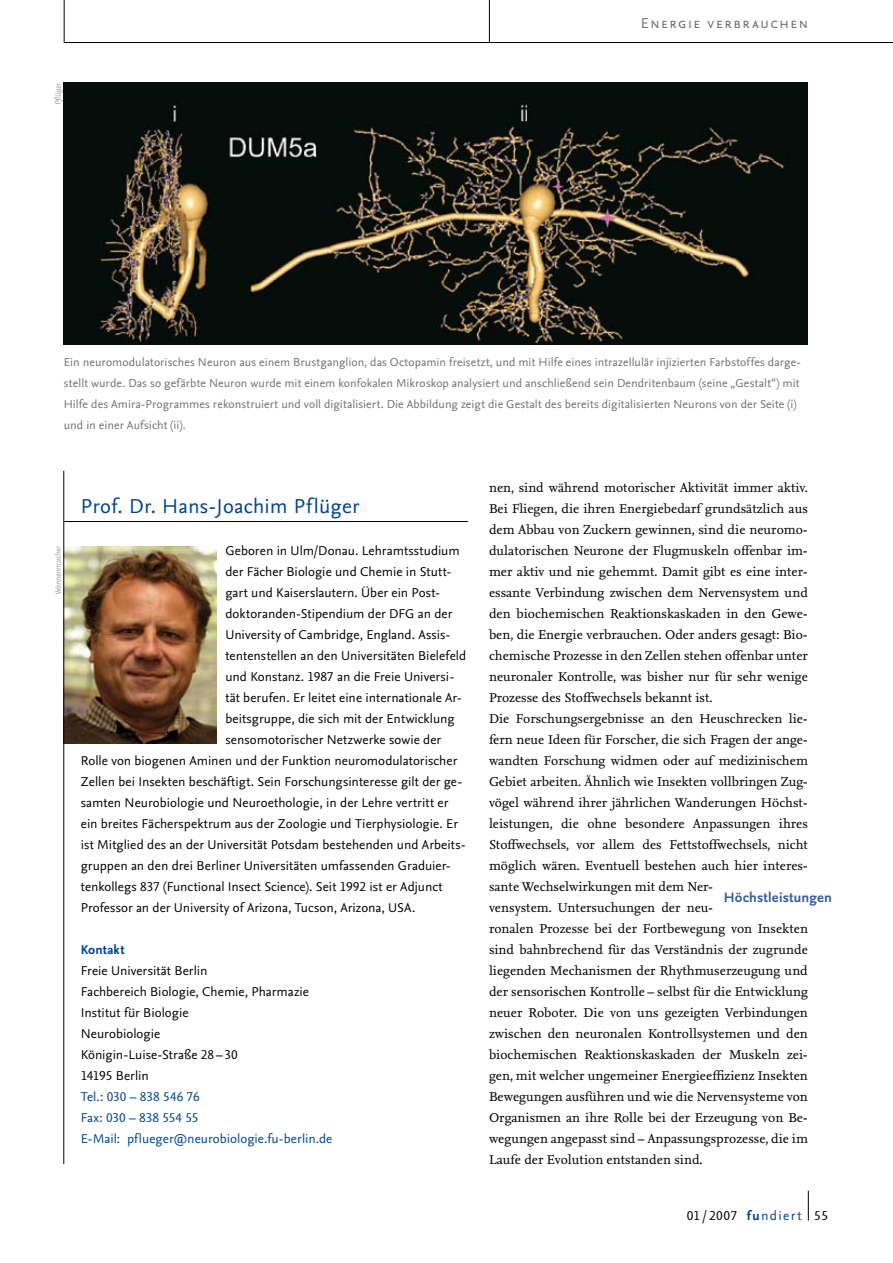
<style>
.page{position:relative;width:893px;height:1263px;background:#fff}
.page>*{position:absolute;margin:0;border:0;box-sizing:border-box;transform-origin:0 0}
.t1{font:21px "Nexus Sans OT";letter-spacing:.015em;color:#004489}
.t2{font:15px "Nexus Sans OT";letter-spacing:.1em;color:#707173}
.t3{font:700 14.25px "Nexus Sans OT";letter-spacing:.01em;color:#365e9b}
.t4{font:13.5px "Nexus Sans OT";letter-spacing:.03em;color:#000}
.t5{font:13.35px/21px "Nexus Serif TF";color:#000}
.t6{font:13.35px/21px "Nexus Sans OT";letter-spacing:.005em;color:#000}
.t7{font:13.35px/21px "Nexus Sans OT";letter-spacing:.005em;color:#004489}
.t8{font:700 13.35px "Nexus Sans OT";letter-spacing:.005em;color:#004489}
.t9{font:12px/21px "Nexus Sans OT";letter-spacing:.01em;color:#707173}
.t10{font:italic 8.25px "Nexus Sans OT";color:#9c9d9f}
.s1{font-weight:700;color:#004489}
.s2{color:#004489}
</style>
<div class="page">
<hr style="left:64px;top:521px;width:404px;height:1px;background:#000">
<img style="left:65px;top:546px;width:152px;height:198px">
<hr style="left:64px;top:471px;width:1px;height:693px;background:#000">
<img style="left:64px;top:83px;width:744px;height:262px">
<hr style="left:489px;top:0;width:1px;height:43px;background:#000">
<hr style="left:64px;top:42px;width:829px;height:1px;background:#000">
<hr style="left:64px;top:0;width:1px;height:43px;background:#000">
<svg style="left:808px;top:1191px;width:1px;height:29px"></svg>
<p class="t10" style="left:53px;top:105px;width:24px;rotate:-90deg">Pflüger</p>
<p class="t2" style="left:641px;top:14px;width:169px">Energie verbrauchen</p>
<p class="t9" style="left:64px;top:351px;width:739px">Ein neuromodulatorisches Neuron aus einem Brustganglion, das Octopamin freisetzt, und mit Hilfe eines intrazellulär injizierten Farbstoffes darge&shy;stellt wurde. Das so gefärbte Neuron wurde mit einem konfokalen Mikroskop analysiert und anschließend sein Dendritenbaum (seine „Gestalt“) mit Hilfe des Amira-Programmes rekonstruiert und voll digitalisiert. Die Abbildung zeigt die Gestalt des bereits digitalisierten Neurons von der Seite (i) und in einer Aufsicht (ii).</p>
<p class="t10" style="left:53px;top:595px;width:51px;rotate:-90deg">Wannenmacher</p>
<h1 class="t1" style="left:81px;top:492px;width:280px">Prof. Dr. Hans-Joachim Pflüger</h1>
<p class="t6" style="left:225px;top:540px;width:236px">Geboren in Ulm/Donau. Lehramtsstudium</p>
<p class="t6" style="left:225px;top:561px;width:228px">der Fächer Biologie und Chemie in Stutt-</p>
<p class="t6" style="left:225px;top:582px;width:216px">gart und Kaiserslautern. Über ein Post-</p>
<p class="t6" style="left:225px;top:603px;width:229px">doktoranden-Stipendium der DFG an der</p>
<p class="t6" style="left:225px;top:624px;width:227px">University of Cambridge, England. Assis-</p>
<p class="t6" style="left:225px;top:645px;width:243px">tentenstellen an den Universitäten Bielefeld</p>
<p class="t6" style="left:225px;top:666px;width:230px">und Konstanz. 1987 an die Freie Universi-</p>
<p class="t6" style="left:225px;top:687px;width:238px">tät berufen. Er leitet eine internationale Ar-</p>
<p class="t6" style="left:225px;top:708px;width:231px">beitsgruppe, die sich mit der Entwicklung</p>
<p class="t6" style="left:225px;top:729px;width:217px">sensomotorischer Netzwerke sowie der</p>
<p class="t6" style="left:81px;top:750px;width:378px">Rolle von biogenen Aminen und der Funktion neuromodulatorischer</p>
<p class="t6" style="left:81px;top:771px;width:383px">Zellen bei Insekten beschäftigt. Sein Forschungsinteresse gilt der ge-</p>
<p class="t6" style="left:81px;top:792px;width:369px">samten Neurobiologie und Neuroethologie, in der Lehre vertritt er</p>
<p class="t6" style="left:81px;top:813px;width:379px">ein breites Fächerspektrum aus der Zoologie und Tierphysiologie. Er</p>
<p class="t6" style="left:81px;top:834px;width:386px">ist Mitglied des an der Universität Potsdam bestehenden und Arbeits-</p>
<p class="t6" style="left:81px;top:855px;width:372px">gruppen an den drei Berliner Universitäten umfassenden Graduier-</p>
<p class="t6" style="left:81px;top:876px;width:363px">tenkollegs 837 (Functional Insect Science). Seit 1992 ist er Adjunct</p>
<p class="t6" style="left:81px;top:897px;width:336px">Professor an der University of Arizona, Tucson, Arizona, USA.</p>
<p class="t8" style="left:81px;top:941px;width:45px">Kontakt</p>
<p class="t6" style="left:81px;top:960px;width:230px">Freie Universität Berlin<br>Fachbereich Biologie, Chemie, Pharmazie<br>Institut für Biologie<br>Neurobiologie<br>Königin-Luise-Straße 28 – 30<br>14195 Berlin</p>
<p class="t7" style="left:81px;top:1086px;width:253px">Tel.: 030 – 838 546 76<br>Fax: 030 – 838 554 55<br>E-Mail: pflueger@neurobiologie.fu-berlin.de</p>
<p class="t5" style="left:489px;top:477px;width:321px">nen, sind während motorischer Aktivität immer aktiv.<br>Bei Fliegen, die ihren Energiebedarf grundsätzlich aus dem Abbau von Zuckern gewinnen, sind die neuromo&shy;dulatorischen Neurone der Flugmuskeln offenbar im&shy;mer aktiv und nie gehemmt. Damit gibt es eine inter&shy;essante Verbindung zwischen dem Nervensystem und den biochemischen Reaktionskaskaden in den Gewe&shy;ben, die Energie verbrauchen. Oder anders gesagt: Bio&shy;chemische Prozesse in den Zellen stehen offenbar unter neuronaler Kontrolle, was bisher nur für sehr wenige Prozesse des Stoffwechsels bekannt ist.<br>Die Forschungsergebnisse an den Heuschrecken lie&shy;fern neue Ideen für Forscher, die sich Fragen der ange&shy;wandten Forschung widmen oder auf medizinischem Gebiet arbeiten. Ähnlich wie Insekten vollbringen Zug&shy;vögel während ihrer jährlichen Wanderungen Höchst&shy;leistungen, die ohne besondere Anpassungen ihres Stoffwechsels, vor allem des Fettstoffwechsels, nicht möglich wären. Eventuell bestehen auch hier interes&shy;sante Wechselwirkungen mit dem Ner-<br>vensystem. Untersuchungen der neu-<br>ronalen Prozesse bei der Fortbewegung von Insekten sind bahnbrechend für das Verständnis der zugrunde liegenden Mechanismen der Rhythmuserzeugung und der sensorischen Kontrolle – selbst für die Entwicklung neuer Roboter. Die von uns gezeigten Verbindungen zwischen den neuronalen Kontrollsystemen und den biochemischen Reaktionskaskaden der Muskeln zei&shy;gen, mit welcher ungemeiner Energieeffizienz Insekten Bewegungen ausführen und wie die Nervensysteme von Organismen an ihre Rolle bei der Erzeugung von Be&shy;wegungen angepasst sind – Anpassungsprozesse, die im Laufe der Evolution entstanden sind.</p>
<p class="t3" style="left:724px;top:888px;width:110px">Höchstleistungen</p>
<p class="t4" style="left:687px;top:1207px;width:143px">01/2007 <span class="s1">fu</span><span class="s2">ndiert</span> 55</p>
</div>
